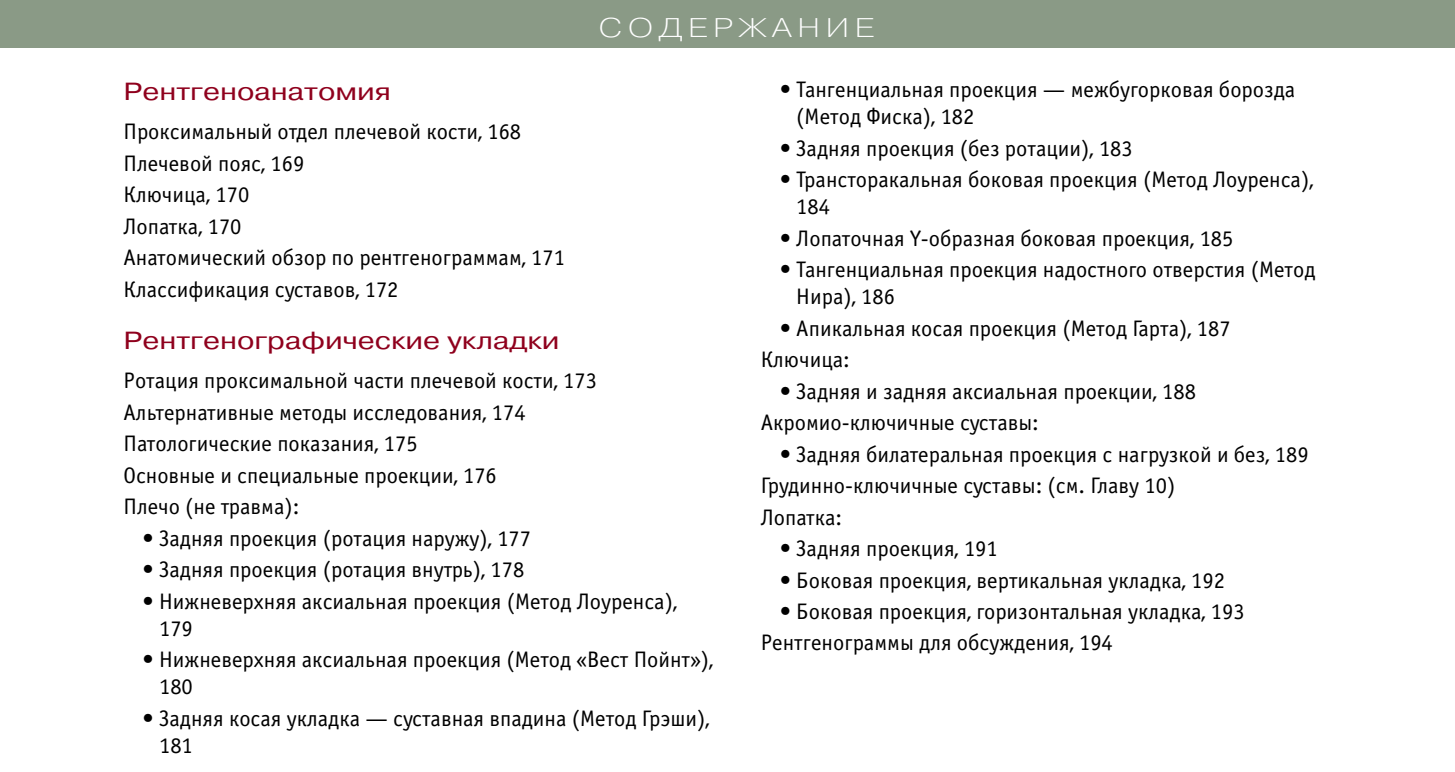
<style>
.page{position:relative;width:1455px;height:772px;background:#fff}
.page>*{position:absolute;margin:0;border:0;box-sizing:border-box;transform-origin:0 0}
.t1{font:27px "Pragmatica Light C";letter-spacing:.15em;color:#fff;scale:1.25 1}
.t2{font:24.75px "Pragmatica C";color:#8f001d;scale:1.2 1}
.t3{font:22.5px/31.5px "Officina Sans C";color:#000}
</style>
<div class="page">
<div style="left:0;top:0;width:1454px;height:48px;background:#8a9a86"></div>
<p class="t1" style="left:598px;top:12px;width:222px">СОДЕРЖАНИЕ</p>
<p class="t2" style="left:123px;top:77px;width:224px">Рентгеноанатомия</p>
<p class="t3" style="left:123px;top:117px;width:443px">Проксимальный отдел плечевой кости, 168<br>Плечевой пояс, 169<br>Ключица, 170<br>Лопатка, 170<br>Анатомический обзор по рентгенограммам, 171<br>Классификация суставов, 172</p>
<p class="t2" style="left:123px;top:326px;width:365px">Рентгенографические укладки</p>
<p class="t3" style="left:123px;top:365px;width:475px">Ротация проксимальной части плечевой кости, 173<br>Альтернативные методы исследования, 174<br>Патологические показания, 175<br>Основные и специальные проекции, 176<br>Плечо (не травма):</p>
<p class="t3" style="left:143px;top:523px;width:390px">• Задняя проекция (ротация наружу), 177</p>
<p class="t3" style="left:143px;top:554px;width:383px">• Задняя проекция (ротация внутрь), 178</p>
<p class="t3" style="left:159px;top:588px;width:519px;line-height:27px;text-indent:-16px">• Нижневерхняя аксиальная проекция (Метод Лоуренса),<br>179</p>
<p class="t3" style="left:159px;top:646px;width:556px;line-height:27px;text-indent:-16px">• Нижневерхняя аксиальная проекция (Метод «Вест Пойнт»),<br>180</p>
<p class="t3" style="left:159px;top:705px;width:552px;line-height:27px;text-indent:-16px">• Задняя косая укладка — суставная впадина (Метод Грэши),<br>181</p>
<p class="t3" style="left:796px;top:77px;width:500px;line-height:27px;text-indent:-16px">• Тангенциальная проекция — межбугорковая борозда (Метод Фиска), 182</p>
<p class="t3" style="left:779px;top:133px;width:354px">• Задняя проекция (без ротации), 183</p>
<p class="t3" style="left:796px;top:167px;width:518px;line-height:27px;text-indent:-16px">• Трансторакальная боковая проекция (Метод Лоуренса),<br>184</p>
<p class="t3" style="left:779px;top:223px;width:455px">• Лопаточная Y-образная боковая проекция, 185</p>
<p class="t3" style="left:796px;top:257px;width:520px;line-height:27px;text-indent:-16px">• Тангенциальная проекция надостного отверстия (Метод<br>Нира), 186</p>
<p class="t3" style="left:760px;top:313px;width:471px;text-indent:19px">• Апикальная косая проекция (Метод Гарта), 187<br>Ключица:</p>
<p class="t3" style="left:760px;top:376px;width:437px;text-indent:19px">• Задняя и задняя аксиальная проекции, 188<br>Акромио-ключичные суставы:</p>
<p class="t3" style="left:760px;top:439px;width:549px;text-indent:19px">• Задняя билатеральная проекция с нагрузкой и без, 189<br>Грудинно-ключичные суставы: (см. Главу 10)<br>Лопатка:</p>
<p class="t3" style="left:779px;top:533px;width:219px">• Задняя проекция, 191</p>
<p class="t3" style="left:779px;top:564px;width:447px">• Боковая проекция, вертикальная укладка, 192</p>
<p class="t3" style="left:760px;top:596px;width:485px;text-indent:19px">• Боковая проекция, горизонтальная укладка, 193<br>Рентгенограммы для обсуждения, 194</p>
</div>
